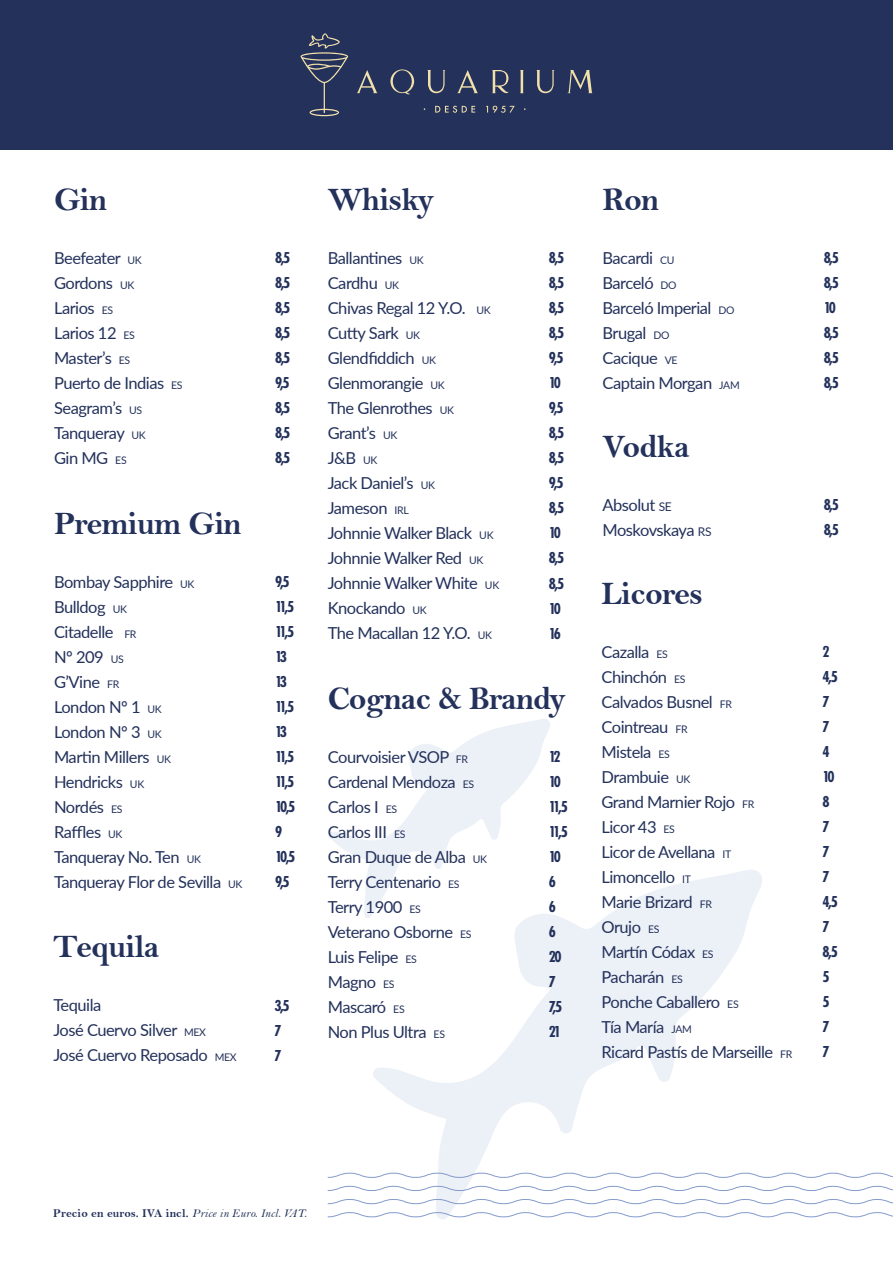
<style>
.page{position:relative;width:893px;height:1263px;background:#fff}
.page>*{position:absolute;margin:0;border:0;box-sizing:border-box;transform-origin:0 0}
.t1{font:33px "Bell MT Bold";letter-spacing:-.025em;color:#23315b}
.t2{font:16.5px/25px "Lato";letter-spacing:-.03em;color:#23315b}
.t3{font:700 16.5px/25px "Futura PT Cond";letter-spacing:-.14em;color:#23315b}
.t4{font:700 16.5px/25px "Futura PT Cond";letter-spacing:-.16em;color:#23315b}
.t5{font:12px "Bell MT Bold";letter-spacing:.01em;color:#23315b}
.s1{font-size:10.5px}
.s2{font-size:12px}
.s3{font-family:"Bell MT Italic"}
</style>
<div class="page">
<svg style="left:327px;top:1172px;width:566px;height:46px"></svg>
<div style="left:0;top:0;width:893px;height:150px;background:#23315b"></div>
<svg style="left:371px;top:870px;width:394px;height:349px"></svg>
<svg style="left:328px;top:719px;width:223px;height:199px"></svg>
<svg style="left:300px;top:33px;width:48px;height:83px"></svg>
<svg style="left:357px;top:70px;width:20px;height:23px"></svg>
<svg style="left:390px;top:69px;width:24px;height:26px"></svg>
<svg style="left:427px;top:70px;width:18px;height:23px"></svg>
<svg style="left:457px;top:70px;width:21px;height:23px"></svg>
<svg style="left:536px;top:70px;width:18px;height:23px"></svg>
<svg style="left:568px;top:70px;width:24px;height:23px"></svg>
<svg style="left:492px;top:70px;width:17px;height:23px"></svg>
<svg style="left:520px;top:70px;width:4px;height:23px"></svg>
<svg style="left:435px;top:106px;width:40px;height:7px"></svg>
<svg style="left:486px;top:106px;width:29px;height:7px"></svg>
<h1 class="t1" style="left:54px;top:180px;width:55px">Gin</h1>
<p class="t2" style="left:54px;top:245px;width:130px">Beefeater <span class="s1">UK<br></span>Gordons <span class="s1">UK<br></span>Larios <span class="s1">ES<br></span>Larios 12 <span class="s1">ES<br></span>Master’s <span class="s1">ES<br></span>Puerto de Indias <span class="s1">ES<br></span>Seagram’s <span class="s1">US<br></span>Tanqueray <span class="s1">UK<br></span>Gin MG <span class="s1">ES</span></p>
<p class="t3" style="left:275px;top:245px;width:17px;text-align:justify">8,5<br>8,5<br>8,5<br>8,5<br>8,5<br>9,5<br>8,5<br>8,5<br>8,5</p>
<h1 class="t1" style="left:54px;top:504px;width:189px">Premium Gin</h1>
<p class="t2" style="left:54px;top:569px;width:190px">Bombay Sapphire <span class="s1">UK<br></span>Bulldog <span class="s1">UK<br></span>Citadelle <span class="s1">FR<br></span>Nº 209 <span class="s1">US<br></span>G’Vine <span class="s1">FR<br></span>London Nº 1 <span class="s1">UK<br></span>London Nº 3 <span class="s1">UK<br></span>Martin Millers <span class="s1">UK<br></span>Hendricks <span class="s1">UK<br></span>Nordés <span class="s1">ES<br></span>Raffles <span class="s1">UK<br></span>Tanqueray No. Ten <span class="s1">UK<br></span>Tanqueray Flor de Sevilla <span class="s1">UK</span></p>
<p class="t4" style="left:275px;top:569px;width:22px">9,5<br>11,5<br>11,5<br>13<br>13<br>11,5<br>13<br>11,5<br>11,5<br>10,5<br>9<br>10,5<br>9,5</p>
<h1 class="t1" style="left:53px;top:927px;width:108px">Tequila</h1>
<p class="t2" style="left:53px;top:992px;width:185px">Tequila<br>José Cuervo Silver <span class="s1">MEX<br></span>José Cuervo Reposado <span class="s1">MEX</span></p>
<p class="t3" style="left:274px;top:993px;width:17px">3,5<br>7<br>7</p>
<h1 class="t1" style="left:328px;top:180px;width:108px">Whisky</h1>
<p class="t2" style="left:328px;top:245px;width:173px">Ballantines <span class="s1">UK<br></span>Cardhu <span class="s1">UK<br></span>Chivas Regal 12 Y.O. <span class="s1">UK<br></span>Cutty Sark <span class="s1">UK<br></span>Glendfiddich <span class="s1">UK<br></span>Glenmorangie <span class="s1">UK<br></span>The Glenrothes <span class="s1">UK<br></span>Grant’s <span class="s1">UK<br></span>J&amp;B <span class="s1">UK<br></span>Jack Daniel’s <span class="s1">UK<br></span>Jameson <span class="s1">IRL<br></span>Johnnie Walker Black <span class="s1">UK<br></span>Johnnie Walker Red <span class="s1">UK<br></span>Johnnie Walker White <span class="s1">UK<br></span>Knockando <span class="s1">UK<br></span>The Macallan 12 Y.O. <span class="s1">UK</span></p>
<p class="t3" style="left:549px;top:245px;width:17px">8,5<br>8,5<br>8,5<br>8,5<br>9,5<br>10<br>9,5<br>8,5<br>8,5<br>9,5<br>8,5<br>10<br>8,5<br>8,5<br>10<br>16</p>
<h1 class="t1" style="left:328px;top:679px;width:240px">Cognac &amp; Brandy</h1>
<p class="t2" style="left:328px;top:744px;width:161px">Courvoisier VSOP <span class="s1">FR<br></span>Cardenal Mendoza <span class="s1">ES<br></span>Carlos I <span class="s1">ES<br></span>Carlos III <span class="s1">ES<br></span>Gran Duque de Alba <span class="s1">UK<br></span>Terry Centenario <span class="s1">ES<br></span>Terry 1900 <span class="s1">ES<br></span>Veterano Osborne <span class="s1">ES<br></span>Luis Felipe <span class="s1">ES<br></span>Magno <span class="s1">ES<br></span>Mascaró <span class="s1">ES<br></span>Non Plus Ultra <span class="s1">ES</span></p>
<p class="t3" style="left:549px;top:744px;width:20px">12<br>10<br>11,5<br>11,5<br>10<br>6<br>6<br>6<br>20<br>7<br>7,5<br>21</p>
<h1 class="t1" style="left:602px;top:180px;width:58px">Ron</h1>
<p class="t2" style="left:603px;top:244px;width:139px">Bacardi <span class="s1">CU<br></span>Barceló <span class="s1">DO<br></span>Barceló Imperial <span class="s1">DO<br></span>Brugal <span class="s1">DO<br></span>Cacique <span class="s1">VE<br></span>Captain Morgan <span class="s1">JAM</span></p>
<p class="t3" style="left:824px;top:245px;width:17px">8,5<br>8,5<br>10<br>8,5<br>8,5<br>8,5</p>
<h1 class="t1" style="left:602px;top:427px;width:89px">Vodka</h1>
<p class="t2" style="left:603px;top:492px;width:110px">Absolut <span class="s2">SE<br></span>Moskovskaya <span class="s2">RS</span></p>
<p class="t3" style="left:824px;top:492px;width:17px">8,5<br>8,5</p>
<h1 class="t1" style="left:601px;top:574px;width:103px">Licores</h1>
<p class="t2" style="left:601px;top:639px;width:192px">Cazalla <span class="s1">ES<br></span>Chinchón <span class="s1">ES<br></span>Calvados Busnel <span class="s1">FR<br></span>Cointreau <span class="s1">FR<br></span>Mistela <span class="s1">ES<br></span>Drambuie <span class="s1">UK<br></span>Grand Marnier Rojo <span class="s1">FR<br></span>Licor 43 <span class="s1">ES<br></span>Licor de Avellana <span class="s1">IT<br></span>Limoncello <span class="s1">IT<br></span>Marie Brizard <span class="s1">FR<br></span>Orujo <span class="s1">ES<br></span>Martín Códax <span class="s1">ES<br></span>Pacharán <span class="s1">ES<br></span>Ponche Caballero <span class="s1">ES<br></span>Tía María <span class="s1">JAM<br></span>Ricard Pastís de Marseille <span class="s1">FR</span></p>
<p class="t3" style="left:823px;top:639px;width:17px">2<br>4,5<br>7<br>7<br>4<br>10<br>8<br>7<br>7<br>7<br>4,5<br>7<br>8,5<br>5<br>5<br>7<br>7</p>
<p class="t5" style="left:53px;top:1206px;width:255px">Precio en euros. IVA incl. <span class="s3">Price in Euro. Incl. VAT.</span></p>
</div>
